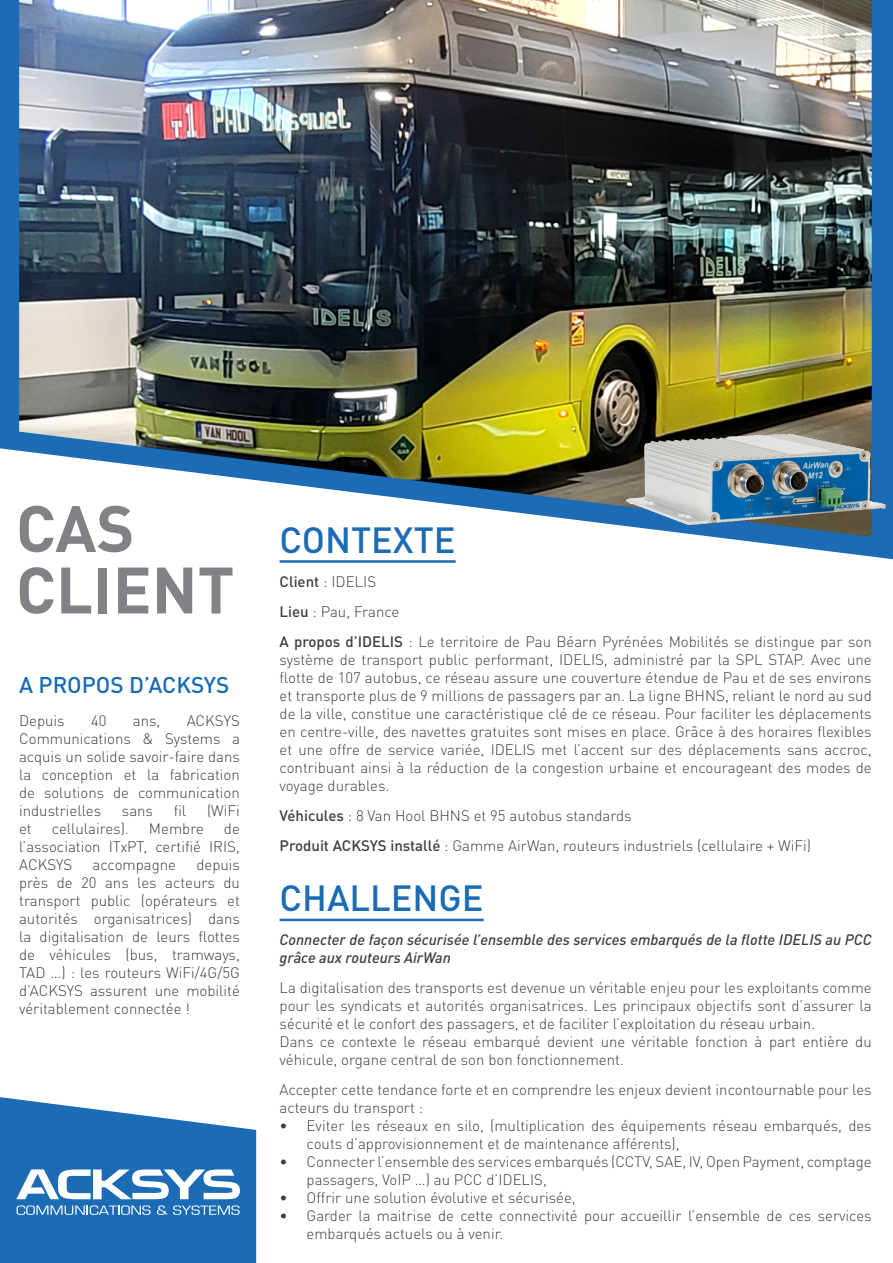
<style>
.page{position:relative;width:893px;height:1263px;background:#fff}
.page>*{position:absolute;margin:0;border:0;box-sizing:border-box;transform-origin:0 0}
.t1{font:700 64.5px "DIN Pro";color:#808285}
.t2{font:500 36px "DIN Pro";color:#1b6bb5}
.t3{font:500 22.5px "DIN Pro";color:#1b6bb5}
.t4{font:300 15px/18px "DIN Pro";color:#3e3e3f;text-align:justify}
.t5{font:italic 500 15px/18px "DIN Pro";color:#3e3e3f}
.s1{font-weight:500}
</style>
<div class="page">
<div style="left:0;top:0;width:893px;height:451px;background:#1b6bb5"></div>
<img style="left:19px;top:0;width:853px;height:522px">
<img style="left:588px;top:370px;width:305px;height:190px">
<svg style="left:0;top:1097px;width:256px;height:166px"></svg>
<hr style="left:280px;top:560px;width:176px;height:3px;background:#1b6bb5">
<hr style="left:280px;top:919px;width:204px;height:2px;background:#1b6bb5">
<p class="t1" style="left:16px;top:475px;width:120px">CAS</p>
<p class="t1" style="left:16px;top:536px;width:220px">CLIENT</p>
<p class="t3" style="left:19px;top:667px;width:212px">A PROPOS D’ACKSYS</p>
<p class="t4" style="left:19px;top:710px;width:47px">Depuis</p>
<p class="t4" style="left:91px;top:710px;width:17px">40</p>
<p class="t4" style="left:133px;top:710px;width:29px">ans,</p>
<p class="t4" style="left:19px;top:710px;width:222px;text-indent:168px">ACKSYS Communications &amp; Systems a acquis un solide savoir-faire dans la conception et la fabrication de solutions de communication industrielles</p>
<p class="t4" style="left:122px;top:800px;width:33px">sans</p>
<p class="t4" style="left:174px;top:800px;width:14px">fil</p>
<p class="t4" style="left:207px;top:800px;width:34px">(WiFi</p>
<p class="t4" style="left:19px;top:818px;width:14px">et</p>
<p class="t4" style="left:52px;top:818px;width:79px">cellulaires).</p>
<p class="t4" style="left:149px;top:818px;width:56px">Membre</p>
<p class="t4" style="left:19px;top:818px;width:222px;text-indent:205px">de l’association ITxPT, certifié IRIS, ACKSYS</p>
<p class="t4" style="left:19px;top:854px;width:222px;text-indent:177px">depuis près de 20 ans les acteurs du transport public (opérateurs et autorités organisatrices) dans la digitalisation de leurs flottes de véhicules (bus, tramways, TAD …) : les routeurs WiFi/4G/5G d’ACKSYS assurent une mobilité véritablement connectée !</p>
<p class="t4" style="left:93px;top:854px;width:85px">accompagne</p>
<p class="t2" style="left:280px;top:511px;width:178px">CONTEXTE</p>
<p class="t4" style="left:280px;top:571px;width:98px"><span class="s1">Client</span> : IDELIS</p>
<p class="t4" style="left:280px;top:601px;width:121px"><span class="s1">Lieu</span> : Pau, France</p>
<p class="t4" style="left:280px;top:631px;width:594px"><span class="s1">A propos d’IDELIS</span> : Le territoire de Pau Béarn Pyrénées Mobilités se distingue par son système de transport public performant, IDELIS, administré par la SPL STAP. Avec une flotte de 107 autobus, ce réseau assure une couverture étendue de Pau et de ses environs et transporte plus de 9 millions de passagers par an. La ligne BHNS, reliant le nord au sud de la ville, constitue une caractéristique clé de ce réseau. Pour faciliter les déplacements en centre-ville, des navettes gratuites sont mises en place. Grâce à des horaires flexibles et une offre de service variée, IDELIS met l’accent sur des déplacements sans accroc, contribuant ainsi à la réduction de la congestion urbaine et encourageant des modes de voyage durables.</p>
<p class="t4" style="left:280px;top:805px;width:353px"><span class="s1">Véhicules</span> : 8 Van Hool BHNS et 95 autobus standards</p>
<p class="t4" style="left:280px;top:835px;width:533px"><span class="s1">Produit ACKSYS installé</span> : Gamme AirWan, routeurs industriels (cellulaire + WiFi)</p>
<p class="t2" style="left:280px;top:869px;width:206px">CHALLENGE</p>
<p class="t5" style="left:280px;top:929px;width:594px">Connecter de façon sécurisée l’ensemble des services embarqués de la flotte IDELIS au PCC grâce aux routeurs AirWan</p>
<p class="t4" style="left:280px;top:978px;width:594px">La digitalisation des transports est devenue un véritable enjeu pour les exploitants comme pour les syndicats et autorités organisatrices. Les principaux objectifs sont d’assurer la sécurité et le confort des passagers, et de faciliter l’exploitation du réseau urbain.</p>
<p class="t4" style="left:280px;top:1032px;width:594px">Dans ce contexte le réseau embarqué devient une véritable fonction à part entière du véhicule, organe central de son bon fonctionnement.</p>
<p class="t4" style="left:280px;top:1080px;width:594px">Accepter cette tendance forte et en comprendre les enjeux devient incontournable pour les acteurs du transport :</p>
<p class="t4" style="left:307px;top:1116px;width:567px;text-indent:-27px">• Eviter les réseaux en silo, (multiplication des équipements réseau embarqués, des couts d’approvisionnement et de maintenance afférents),</p>
<p class="t4" style="left:307px;top:1152px;width:567px;text-indent:-27px">• Connecter l’ensemble des services embarqués (CCTV, SAE, IV, Open Payment, comptage passagers, VoIP …) au PCC d’IDELIS,</p>
<p class="t4" style="left:280px;top:1188px;width:298px">• Offrir une solution évolutive et sécurisée,</p>
<p class="t4" style="left:307px;top:1206px;width:567px;text-indent:-27px">• Garder la maitrise de cette connectivité pour accueillir l’ensemble de ces services embarqués actuels ou à venir.</p>
</div>
